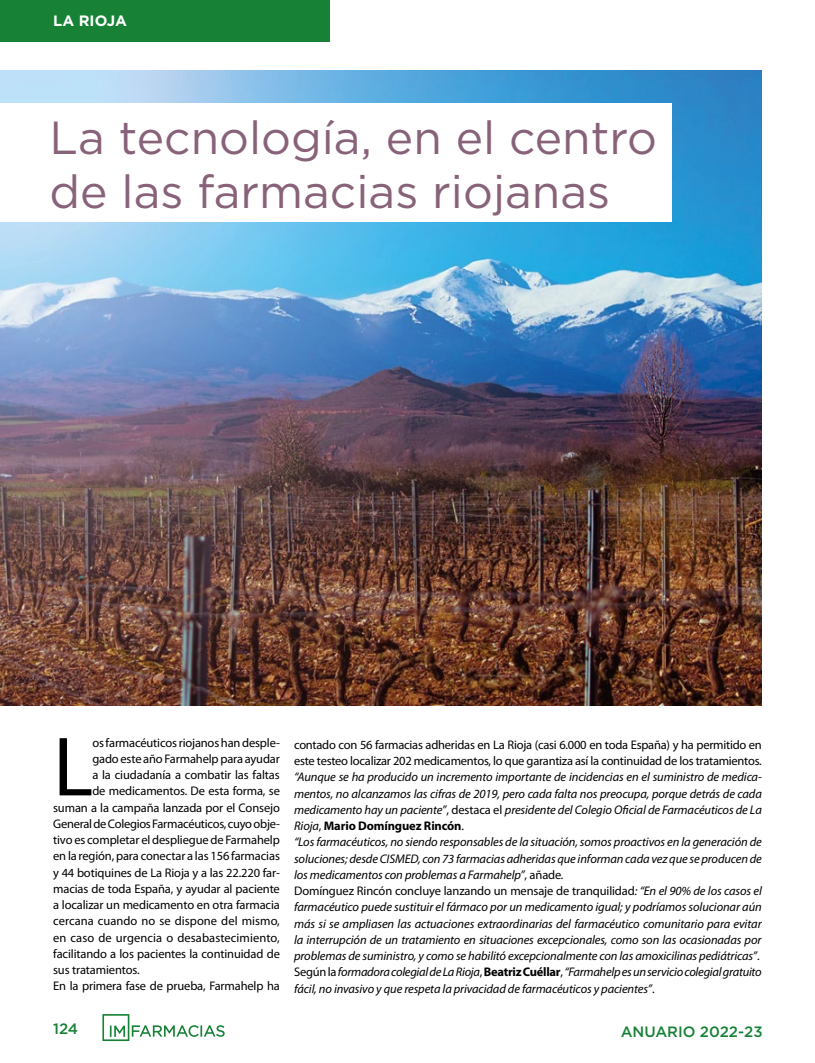
<style>
.page{position:relative;width:815px;height:1063px;background:#fff}
.page>*{position:absolute;margin:0;border:0;box-sizing:border-box;transform-origin:0 0}
.t1{font:84.88px "Myriad Pro";color:#000}
.t2{font:46.25px/53.8px "Gotham";color:#886279}
.t3{font:500 15px "Gotham";color:#178236}
.t4{font:700 15px "Gotham";color:#fff}
.t5{font:italic 12.5px/16.2px "Myriad Pro";letter-spacing:-.01em;color:#000}
.t6{font:12.5px/16.2px "Myriad Pro";letter-spacing:-.01em;color:#000}
.s1{font-style:normal}
.s2{font-weight:700;font-style:normal}
</style>
<div class="page">
<div style="left:0;top:0;width:330px;height:41px;background:#178236"></div>
<svg style="left:102px;top:1014px;width:123px;height:27px"></svg>
<img style="left:0;top:71px;width:762px;height:635px">
<div style="left:0;top:104px;width:672px;height:118px;background:#fff"></div>
<p class="t4" style="left:53px;top:12px;width:75px">LA RIOJA</p>
<h2 class="t2" style="left:50px;top:110px;width:609px">La tecnología, en el centro de las farmacias riojanas</h2>
<h1 class="t1" style="left:53px;top:715px;width:42px">L</h1>
<p class="t6" style="left:92px;top:734px;width:189px">os farmacéuticos riojanos han desple-</p>
<p class="t6" style="left:92px;top:750px;width:189px">gado este año Farmahelp para ayudar</p>
<p class="t6" style="left:92px;top:767px;width:189px">a la ciudadanía a combatir las faltas</p>
<p class="t6" style="left:92px;top:783px;width:189px">de medicamentos. De esta forma, se</p>
<p class="t6" style="left:53px;top:799px;width:228px">suman a la campaña lanzada por el Consejo</p>
<p class="t6" style="left:53px;top:815px;width:228px">General de Colegios Farmacéuticos, cuyo obje-</p>
<p class="t6" style="left:53px;top:832px;width:228px">tivo es completar el despliegue de Farmahelp</p>
<p class="t6" style="left:53px;top:848px;width:228px">en la región, para conectar a las 156 farmacias</p>
<p class="t6" style="left:53px;top:864px;width:228px">y 44 botiquines de La Rioja y a las 22.220 far-</p>
<p class="t6" style="left:53px;top:880px;width:228px">macias de toda España, y ayudar al paciente</p>
<p class="t6" style="left:53px;top:897px;width:228px">a localizar un medicamento en otra farmacia</p>
<p class="t6" style="left:53px;top:913px;width:228px">cercana cuando no se dispone del mismo,</p>
<p class="t6" style="left:53px;top:929px;width:228px">en caso de urgencia o desabastecimiento,</p>
<p class="t6" style="left:53px;top:945px;width:228px">facilitando a los pacientes la continuidad de</p>
<p class="t6" style="left:53px;top:962px;width:88px">sus tratamientos.</p>
<p class="t6" style="left:53px;top:978px;width:228px">En la primera fase de prueba, Farmahelp ha</p>
<p class="t6" style="left:294px;top:736px;width:469px">contado con 56 farmacias adheridas en La Rioja (casi 6.000 en toda España) y ha permitido en este testeo localizar 202 medicamentos, lo que garantiza así la continuidad de los tratamientos.</p>
<p class="t5" style="left:294px;top:769px;width:469px">“Aunque se ha producido un incremento importante de incidencias en el suministro de medica&shy;mentos, no alcanzamos las cifras de 2019, pero cada falta nos preocupa, porque detrás de cada medicamento hay un paciente”<span class="s1">, destaca el</span> presidente del Colegio Oficial de Farmacéuticos de La Rioja<span class="s1">,</span> <span class="s2">Mario Domínguez Rincón</span><span class="s1">.<br></span>“Los farmacéuticos, no siendo responsables de la situación, somos proactivos en la generación de soluciones; desde CISMED, con 73 farmacias adheridas que informan cada vez que se producen de los medicamentos con problemas a Farmahelp”<span class="s1">, añade</span>.<br><span class="s1">Domínguez Rincón concluye lanzando un mensaje de tranquilidad</span>: “En el 90% de los casos el farmacéutico puede sustituir el fármaco por un medicamento igual; y podríamos solucionar aún más si se ampliasen las actuaciones extraordinarias del farmacéutico comunitario para evitar la interrupción de un tratamiento en situaciones excepcionales, como son las ocasionadas por problemas de suministro, y como se habilitó excepcionalmente con las amoxicilinas pediátricas”<span class="s1">.<br>Según la</span> formadora colegial de La Rioja<span class="s1">,</span> <span class="s2">Beatriz Cuéllar</span><span class="s1">,</span> “Farmahelp es un servicio colegial gratuito fácil, no invasivo y que respeta la privacidad de farmacéuticos y pacientes”<span class="s1">.</span></p>
<p class="t3" style="left:53px;top:1018px;width:27px">124</p>
<p class="t3" style="left:621px;top:1022px;width:144px">ANUARIO 2022-23</p>
</div>
